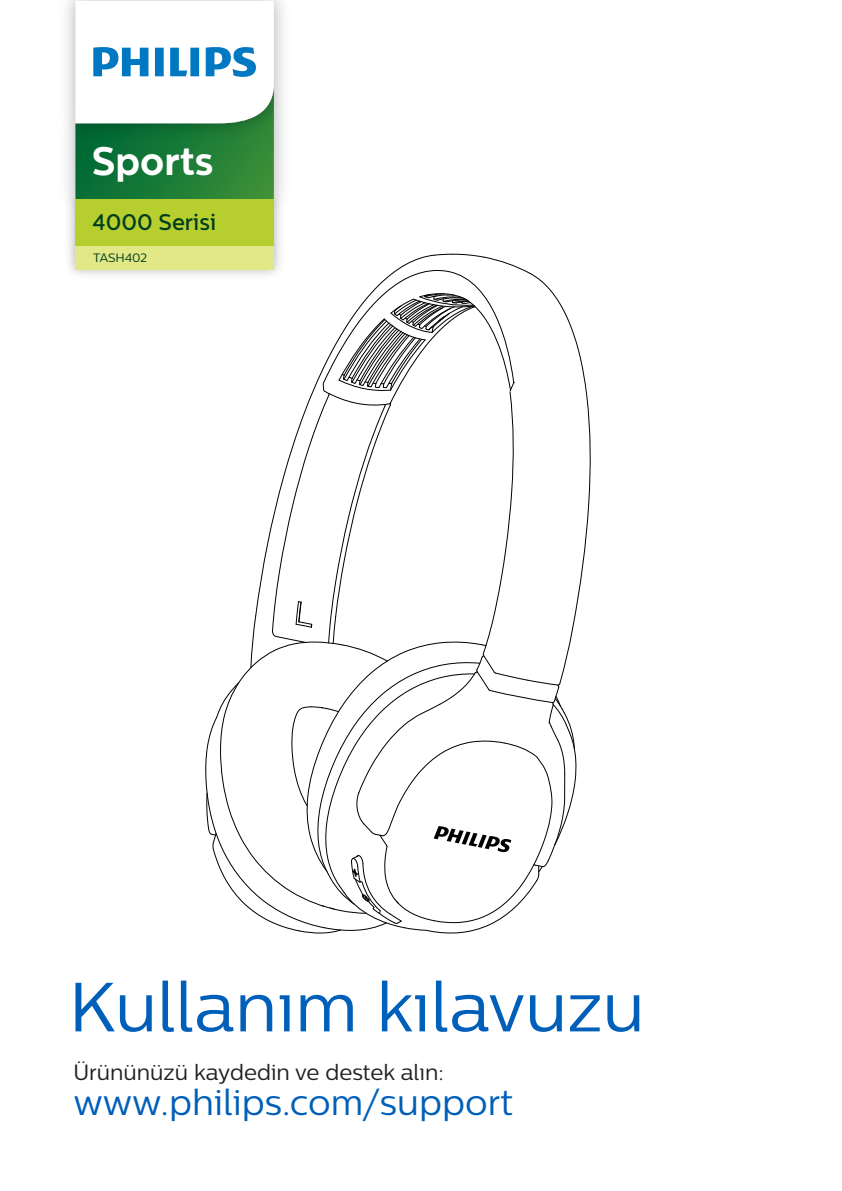
<style>
.page{position:relative;width:842px;height:1191px;background:#fff}
.page>*{position:absolute;margin:0;border:0;box-sizing:border-box;transform-origin:0 0}
.t1{font:69.4px "Centrale Sans";color:#005fb9}
.t2{font:700 39.6px "Centrale Sans";color:#fff}
.t3{font:36px "Centrale Sans";color:#005fb9}
.t4{font:500 22.6px "Centrale Sans";color:#003e20}
.t5{font:22px "Centrale Sans";color:#231f20}
.t6{font:12.2px "Centrale Sans";color:#003e20}
</style>
<div class="page">
<svg style="left:75px;top:1px;width:199px;height:183px"></svg>
<img style="left:62px;top:184px;width:225px;height:46px">
<div style="left:75px;top:199px;width:199px;height:47px;background:#b6cf2f"></div>
<div style="left:75px;top:246px;width:199px;height:23px;background:#e3e887"></div>
<svg style="left:205px;top:254px;width:386px;height:679px"></svg>
<h2 class="t2" style="left:92px;top:138px;width:123px">Sports</h2>
<p class="t4" style="left:93px;top:209px;width:125px">4000 Serisi</p>
<p class="t6" style="left:93px;top:251px;width:55px">TASH402</p>
<h1 class="t1" style="left:69px;top:967px;width:577px">Kullanım kılavuzu</h1>
<p class="t5" style="left:73px;top:1059px;width:372px">Ürününüzü kaydedin ve destek alın:</p>
<h3 class="t3" style="left:73px;top:1082px;width:441px">www.philips.com/support</h3>
</div>
